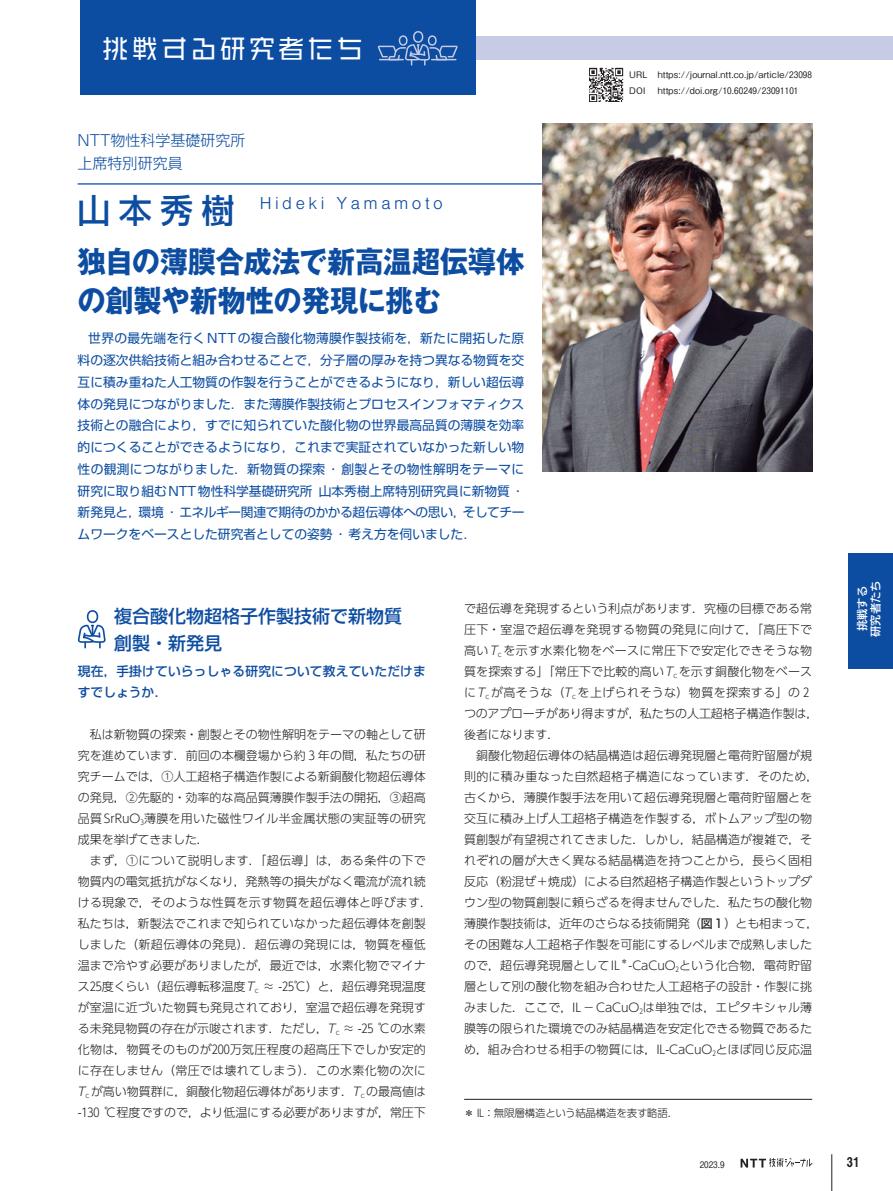
<style>
.page{position:relative;width:893px;height:1191px;background:#fff}
.page>*{position:absolute;margin:0;border:0;box-sizing:border-box;transform-origin:0 0}
.t1{font:700 30px/39px "Gothic MB101 Pr 6";letter-spacing:-.005em;color:#0d4da1;scale:.94 1}
.t2{font:25.5px "VDL Line GR Regular";letter-spacing:.15em;color:#fff}
.t3{font:500 18px/27px "Shin Go Pr 6";color:#0d4da1}
.t4{font:300 18px "Nimbus San";letter-spacing:.195em;color:#0d4da1}
.t5{font:300 15px/22.5px "Shin Go Pr 6";color:#0d4da1}
.t6{font:13.5px "Midashi Go Pro MB31";color:#231f20}
.t7{font:12.75px/21.8px "Shin Go Pr 6";color:#0d4da1}
.t8{font:500 12.75px/21px "Shin Go Pr 6";letter-spacing:.01em;color:#0d4da1}
.t9{font:300 12px/21px "UD Shin Go Pr 6";letter-spacing:.005em;color:#231f20;text-align:justify}
.t10{font:11.25px/13.5px "New Rodin Pro DB";color:#fff;text-align:center}
.t11{font:300 10.5px "UD Shin Go Pr 6";letter-spacing:-.02em;color:#231f20}
.t12{font:500 9px/16.5px "Gothic BBB Pro";letter-spacing:.01em;color:#231f20}
.t13{font:300 7.05px "UD Shin Go Pr 6";color:#231f20}
.s1{font-family:"Shin Go Pr 6";font-weight:500;font-size:33px}
.s2{font-family:"Shin Go Pr 6";font-weight:500}
.s3{font-family:"Shin Go Pr 6"}
</style>
<div class="page">
<svg style="left:741px;top:1158px;width:72px;height:9px"></svg>
<hr style="left:831px;top:1154px;width:1px;height:37px;background:#231f20">
<div style="left:81px;top:0;width:395px;height:95px;background:#0d4da1"></div>
<svg style="left:378px;top:31px;width:80px;height:35px"></svg>
<div style="left:848px;top:553px;width:45px;height:115px;background:#0d4da1"></div>
<div style="left:476px;top:36px;width:417px;height:24px;background:#c7cbe6"></div>
<svg style="left:78px;top:610px;width:28px;height:38px"></svg>
<hr style="left:78px;top:183px;width:472px;height:2px;background:#0d4da1">
<img style="left:542px;top:123px;width:270px;height:348px">
<hr style="left:464px;top:1099px;width:348px;height:1px;background:#231f20">
<img style="left:589px;top:68px;width:34px;height:34px">
<h2 class="t2" style="left:103px;top:31px;width:262px">挑戦する研究者たち</h2>
<p class="t5" style="left:78px;top:128px;width:169px">NTT物性科学基礎研究所上席特別研究員</p>
<h3 class="t4" style="left:78px;top:194px;width:367px"><span class="s1">山本秀樹</span> Hideki Yamamoto</h3>
<h1 class="t1" style="left:78px;top:242px;width:477px">独自の薄膜合成法で新高温超伝導体の創製や新物性の発現に挑む</h1>
<p class="t7" style="left:78px;top:327px;width:448px;text-indent:11px">世界の最先端を行くNTTの複合酸化物薄膜作製技術を，新たに開拓した原料の逐次供給技術と組み合わせることで，分子層の厚みを持つ異なる物質を交互に積み重ねた人工物質の作製を行うことができるようになり，新しい超伝導体の発見につながりました．また薄膜作製技術とプロセスインフォマティクス技術との融合により，すでに知られていた酸化物の世界最高品質の薄膜を効率的につくることができるようになり，これまで実証されていなかった新しい物性の観測につながりました．新物質の探索・創製とその物性解明をテーマに研究に取り組むNTT物性科学基礎研究所 山本秀樹上席特別研究員に新物質・新発見と，環境・エネルギー関連で期待のかかる超伝導体への思い，そしてチームワークをベースとした研究者としての姿勢・考え方を伺いました．</p>
<p class="t12" style="left:629px;top:65px;width:184px">URL https://journal.ntt.co.jp/article/23098<br>DOI</p>
<p class="t12" style="left:658px;top:81px;width:142px">https://doi.org/10.60249/23091101</p>
<h3 class="t3" style="left:114px;top:601px;width:289px">複合酸化物超格子作製技術で新物質創製・新発見</h3>
<p class="t8" style="left:78px;top:660px;width:350px">現在，手掛けていらっしゃる研究について教えていただけますでしょうか．</p>
<p class="t9" style="left:78px;top:723px;width:350px;text-indent:12px">私は新物質の探索・創製とその物性解明をテーマの軸として研究を進めています．前回の本欄登場から約 3 年の間，私たちの研究チームでは，①人工超格子構造作製による新銅酸化物超伝導体の発見，②先駆的・効率的な高品質薄膜作製手法の開拓，③超高品質SrRuO<sub>3</sub>薄膜を用いた磁性ワイル半金属状態の実証等の研究成果を挙げてきました．</p>
<p class="t9" style="left:78px;top:849px;width:356px;text-align:center">まず，①について説明します．「超伝導」は，ある条件の下で<br>物質内の電気抵抗がなくなり，発熱等の損失がなく電流が流れ続ける現象で，そのような性質を示す物質を超伝導体と呼びます．私たちは，新製法でこれまで知られていなかった超伝導体を創製しました（新超伝導体の発見）．超伝導の発現には，物質を極低温まで冷やす必要がありましたが，最近では，水素化物でマイナス25度くらい（超伝導転移温度T<sub>c</sub> ≈ -25℃）と，超伝導発現温度が室温に近づいた物質も発見されており，室温で超伝導を発現する未発見物質の存在が示唆されます．ただし，T<sub>c</sub> ≈ -25 ℃の水素化物は，物質そのものが200万気圧程度の超高圧下でしか安定的に存在しません（常圧では壊れてしまう）．この水素化物の次にT<sub>c</sub> が高い物質群に，銅酸化物超伝導体があります．T<sub>c</sub> の最高値は-130 ℃程度ですので，より低温にする必要がありますが，常圧下</p>
<p class="t9" style="left:464px;top:597px;width:356px;text-align:left">で超伝導を発現するという利点があります．究極の目標である常圧下・室温で超伝導を発現する物質の発見に向けて，「高圧下で高いT<sub>c</sub> を示す水素化物をベースに常圧下で安定化できそうな物質を探索する」「常圧下で比較的高いT<sub>c</sub> を示す銅酸化物をベースにT<sub>c</sub> が高そうな（T<sub>c</sub> を上げられそうな）物質を探索する」の２つのアプローチがあり得ますが，私たちの人工超格子構造作製は，後者になります．</p>
<p class="t9" style="left:464px;top:744px;width:356px;text-align:left;text-indent:12px">銅酸化物超伝導体の結晶構造は超伝導発現層と電荷貯留層が規則的に積み重なった自然超格子構造になっています．そのため，古くから，薄膜作製手法を用いて超伝導発現層と電荷貯留層とを交互に積み上げ人工超格子構造を作製する，ボトムアップ型の物質創製が有望視されてきました．しかし，結晶構造が複雑で，それぞれの層が大きく異なる結晶構造を持つことから，長らく固相反応（粉混ぜ+焼成）による自然超格子構造作製というトップダウン型の物質創製に頼らざるを得ませんでした．私たちの酸化物薄膜作製技術は，近年のさらなる技術開発（<span class="s2">図 1</span> ）とも相まって，その困難な人工超格子作製を可能にするレベルまで成熟しましたので，超伝導発現層としてIL</p>
<p class="t13" style="left:621px;top:955px;width:8px">＊</p>
<p class="t9" style="left:464px;top:954px;width:350px;text-indent:164px">-CaCuO<sub>2</sub>という化合物，電荷貯留層として別の酸化物を組み合わせた人工超格子の設計・作製に挑みました．ここで，IL−CaCuO<sub>2</sub>は単独では，エピタキシャル薄膜等の限られた環境でのみ結晶構造を安定化できる物質であるため，組み合わせる相手の物質には，IL-CaCuO<sub>2</sub>とほぼ同じ反応温</p>
<p class="t11" style="left:464px;top:1104px;width:216px"><span class="s3">＊</span> IL：無限層構造という結晶構造を表す略語．</p>
<p class="t10" style="left:854px;top:637px;width:58px;rotate:-90deg">挑戦する研究者たち</p>
<p class="t12" style="left:700px;top:1154px;width:26px">2023.9</p>
<p class="t6" style="left:846px;top:1151px;width:15px">31</p>
</div>
